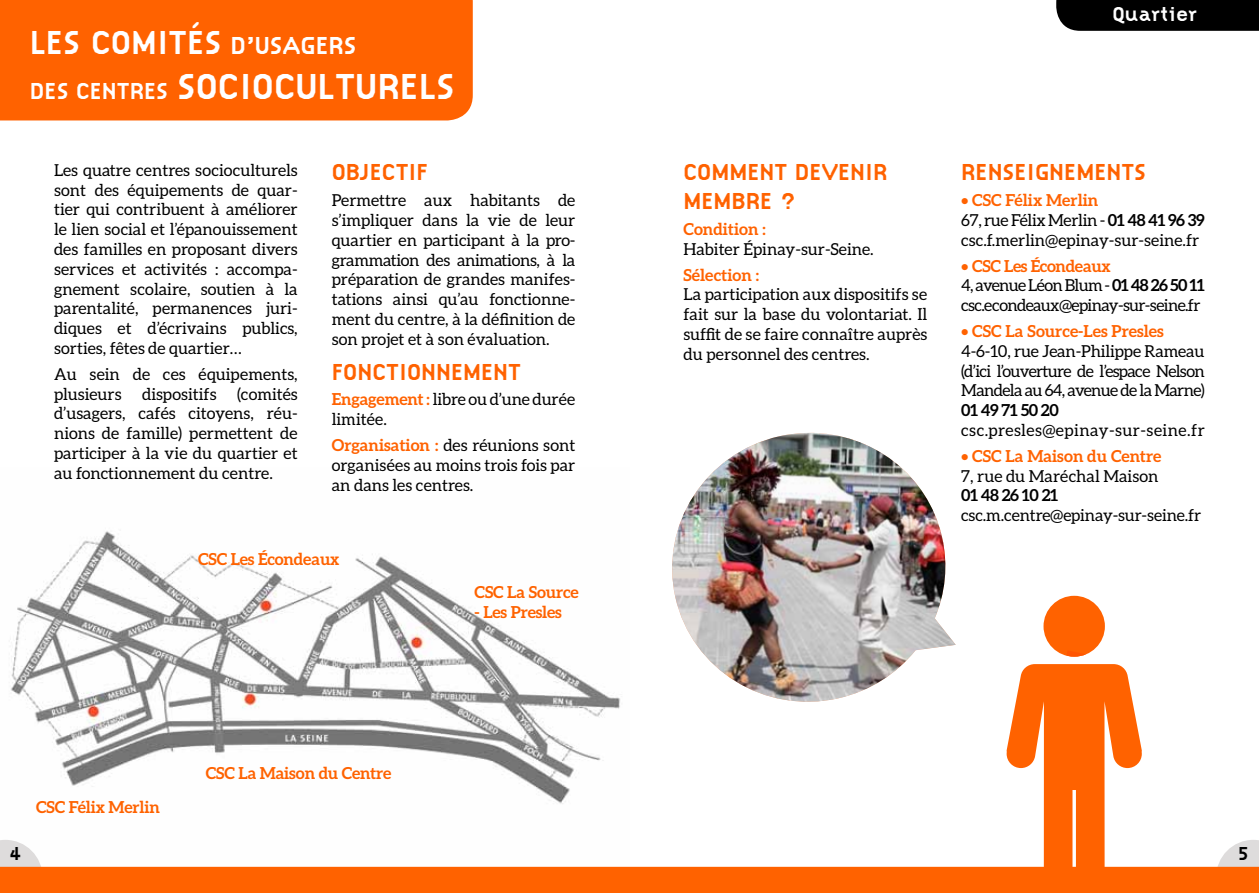
<style>
.page{position:relative;width:1259px;height:893px;background:#fff}
.page>*{position:absolute;margin:0;border:0;box-sizing:border-box;transform-origin:0 0}
.t1{font:700 37.5px "Citizen";color:#fff}
.t2{font:700 34.5px "Citizen";color:#fff}
.t3{font:700 24px "Citizen";color:#ff6200}
.t4{font:700 21px "Citizen";color:#fff}
.t5{font:700 19.5px "Citizen";color:#000}
.t6{font:16.5px/19.8px "Aleo";color:#000;text-align:justify}
.t7{font:16.5px/19.8px "Aleo";letter-spacing:-.04em;color:#000}
.t8{font:700 16.5px "Aleo";letter-spacing:-.01em;color:#ff6200}
.t9{font:16.5px "Aleo";letter-spacing:.025em;color:#000}
.t10{font:700 16.5px "Aleo";letter-spacing:-.03em;color:#000}
.s1{font-size:25.5px}
.s2{font-size:24px}
.s3{font-weight:700;color:#ff6200}
.s4{color:#ff6200}
.s5{font-weight:700}
</style>
<div class="page">
<img style="left:13px;top:531px;width:543px;height:133px">
<div style="left:0;top:0;width:473px;height:120px;background:#ff6200"></div>
<div style="left:1056px;top:0;width:203px;height:31px;background:#000"></div>
<div style="left:1043px;top:596px;width:62px;height:61px;background:#ff6200;border-radius:50%"></div>
<svg style="left:1056px;top:650px;width:38px;height:7px"></svg>
<img style="left:672px;top:433px;width:283px;height:231px">
<svg style="left:0;top:664px;width:1259px;height:229px"></svg>
<h2 class="t2" style="left:30px;top:22px;width:325px">LES COMITÉS <span class="s1">D’USAGERS</span></h2>
<h1 class="t1" style="left:30px;top:64px;width:406px"><span class="s2">DES CENTRES</span> SOCIOCULTURELS</h1>
<p class="t6" style="left:54px;top:160px;width:245px">Les quatre centres socioculturels sont des équipements de quar&shy;tier qui contribuent à améliorer le lien social et l’épanouissement des familles en proposant divers services et activités : accompa&shy;gnement scolaire, soutien à la parentalité, permanences juri&shy;diques et d’écrivains publics, sorties, fêtes de quartier…</p>
<p class="t6" style="left:54px;top:364px;width:245px">Au sein de ces équipements, plusieurs dispositifs (comités d’usagers, cafés citoyens, réu&shy;nions de famille) permettent de participer à la vie du quartier et au fonctionnement du centre.</p>
<h3 class="t3" style="left:332px;top:158px;width:51px">OBJECTIF</h3>
<p class="t6" style="left:332px;top:190px;width:245px">Permettre aux habitants de s’impliquer dans la vie de leur quartier en participant à la pro&shy;grammation des animations, à la préparation de grandes manifes&shy;tations ainsi qu’au fonctionne&shy;ment du centre, à la définition de son projet et à son évaluation.</p>
<h3 class="t3" style="left:332px;top:357px;width:15px">FONCTIONNEMENT</h3>
<p class="t6" style="left:332px;top:389px;width:245px"><span class="s3">Engagement :</span> libre ou d’une durée limitée.</p>
<p class="t6" style="left:332px;top:435px;width:245px"><span class="s3">Organisation :</span> des réunions sont organisées au moins trois fois par an dans les centres.</p>
<p class="t8" style="left:198px;top:549px;width:143px">CSC Les écondeaux</p>
<p class="t8" style="left:36px;top:797px;width:125px">CSC Félix Merlin</p>
<p class="t8" style="left:206px;top:764px;width:187px">CSC La Maison du Centre</p>
<p class="t8" style="left:474px;top:583px;width:106px">CSC La Source</p>
<p class="t8" style="left:474px;top:603px;width:89px">- Les Presles</p>
<p class="t4" style="left:1112px;top:2px;width:86px">QUARTIER</p>
<h3 class="t3" style="left:683px;top:158px;width:16px">COMMENT</h3>
<h3 class="t3" style="left:795px;top:158px;width:57px">DEVENIR</h3>
<h3 class="t3" style="left:683px;top:187px;width:16px">MEM</h3>
<h3 class="t3" style="left:731px;top:187px;width:66px">BRE ?</h3>
<p class="t8" style="left:683px;top:220px;width:84px">Condition :</p>
<p class="t6" style="left:683px;top:239px;width:192px">Habiter Épinay-sur-Seine.</p>
<p class="t8" style="left:683px;top:265px;width:77px">Sélection :</p>
<p class="t6" style="left:683px;top:284px;width:245px">La participation aux dispositifs se fait sur la base du volontariat. Il suffit de se faire connaître auprès du personnel des centres.</p>
<h3 class="t3" style="left:961px;top:158px;width:68px">RENSEIGNEMENT</h3>
<h3 class="t3" style="left:1134px;top:158px;width:13px">S</h3>
<p class="t6" style="left:961px;top:190px;width:245px;text-align:left"><span class="s4">•</span> <span class="s3">CSC Félix Merlin<br></span>67, rue Félix Merlin - <span class="s5">01 48 41 96 39 </span>csc.f.merlin@epinay-sur-seine.fr</p>
<p class="t7" style="left:961px;top:256px;width:245px"><span class="s4">•</span> <span class="s3">CSC Les Écondeaux<br></span>4, avenue Léon Blum - <span class="s5">01 48 26 50 11 </span>csc.econdeaux@epinay-sur-seine.fr</p>
<p class="t7" style="left:961px;top:321px;width:245px"><span class="s4">•</span> <span class="s3">CSC La Source-Les Presles </span>4-6-10, rue Jean-Philippe Rameau (d’ici l’ouverture de l’espace Nelson Mandela au 64, avenue de la Marne)</p>
<p class="t10" style="left:961px;top:401px;width:99px">01 49 71 50 20</p>
<p class="t9" style="left:961px;top:421px;width:245px">csc.presles@epinay-sur-seine.fr</p>
<p class="t6" style="left:961px;top:446px;width:202px"><span class="s4">•</span> <span class="s3">CSC La Maison du Centre<br></span>7, rue du Maréchal Maison</p>
<p class="t10" style="left:961px;top:486px;width:98px">01 48 26 10 21</p>
<p class="t6" style="left:961px;top:505px;width:241px">csc.m.centre@epinay-sur-seine.fr</p>
<p class="t5" style="left:9px;top:842px;width:14px">4</p>
<p class="t5" style="left:1238px;top:842px;width:11px">5</p>
</div>
